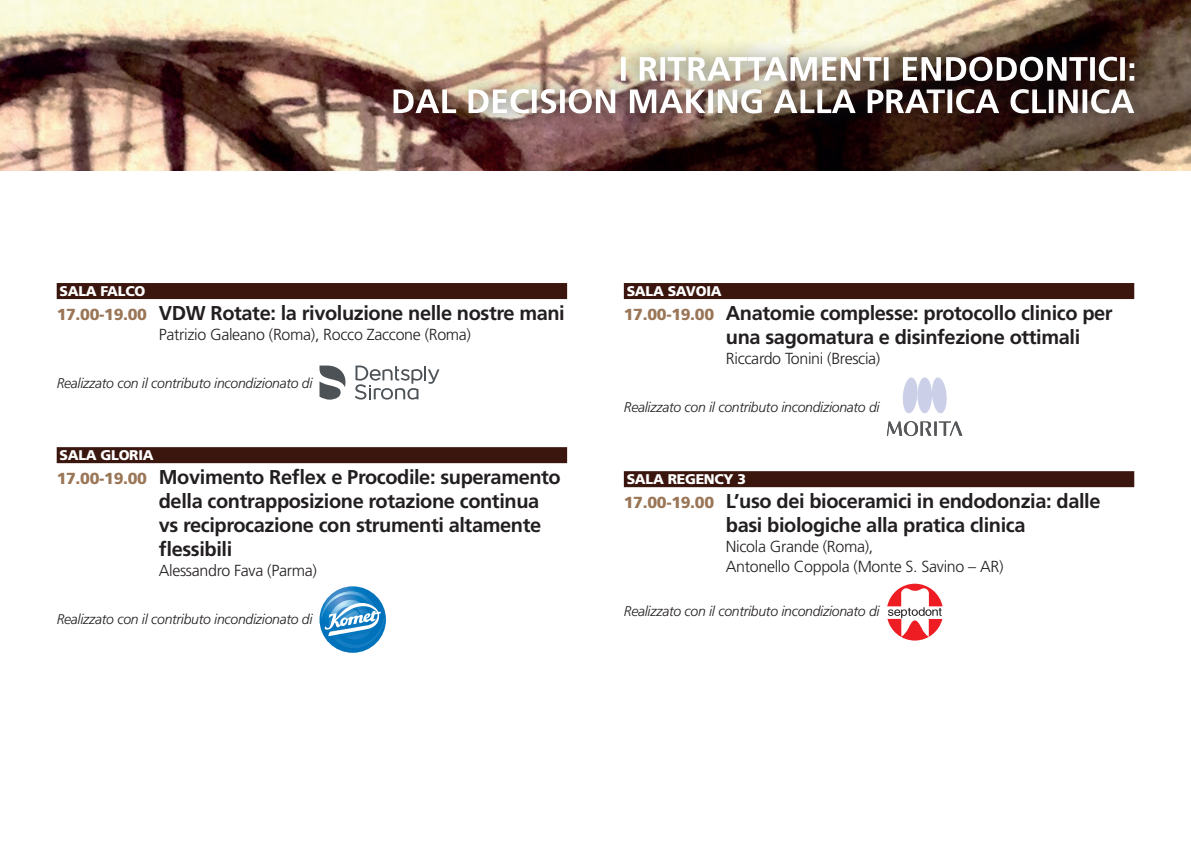
<style>
.page{position:relative;width:1191px;height:851px;background:#fff}
.page>*{position:absolute;margin:0;border:0;box-sizing:border-box;transform-origin:0 0}
.t1{font:700 20px/24px "Frutiger";letter-spacing:-.02em;color:#231f20}
.t2{font:300 16px/20px "Frutiger";letter-spacing:-.02em;color:#231f20}
.t3{font:italic 300 14px "Frutiger";letter-spacing:-.02em;color:#231f20}
.t4{font:900 14px "Frutiger";letter-spacing:-.02em;color:#fff}
.s1{font-weight:900;font-size:16px;color:#9a7657}
</style>
<div class="page">
<img style="left:0;top:0;width:1191px;height:170px">
<div style="left:374px;top:71px;width:776px;height:61px;background:#231f20;opacity:.75"></div>
<svg style="left:393px;top:89px;width:741px;height:24px"></svg>
<div style="left:602px;top:38px;width:550px;height:62px;background:#231f20;opacity:.75"></div>
<svg style="left:621px;top:57px;width:513px;height:24px"></svg>
<div style="left:57px;top:283px;width:510px;height:16px;background:#3a160e"></div>
<div style="left:57px;top:447px;width:510px;height:16px;background:#3a160e"></div>
<svg style="left:355px;top:365px;width:84px;height:34px"></svg>
<svg style="left:319px;top:365px;width:26px;height:34px"></svg>
<svg style="left:319px;top:586px;width:67px;height:66px"></svg>
<svg style="left:321px;top:591px;width:63px;height:56px"></svg>
<div style="left:624px;top:283px;width:510px;height:16px;background:#3a160e"></div>
<div style="left:624px;top:471px;width:510px;height:16px;background:#3a160e"></div>
<div style="left:917px;top:377px;width:15px;height:36px;background:#cbd0e8;border-radius:50%"></div>
<svg style="left:902px;top:377px;width:16px;height:36px"></svg>
<svg style="left:931px;top:377px;width:16px;height:36px"></svg>
<svg style="left:887px;top:421px;width:75px;height:15px"></svg>
<svg style="left:887px;top:583px;width:55px;height:57px"></svg>
<p class="t4" style="left:60px;top:283px;width:87px">SALA FALCO</p>
<p class="t1" style="left:57px;top:301px;width:509px"><span class="s1">17.00-19.00</span> VDW Rotate: la rivoluzione nelle nostre mani</p>
<p class="t2" style="left:159px;top:324px;width:314px">Patrizio Galeano (Roma), Rocco Zaccone (Roma)</p>
<p class="t3" style="left:57px;top:375px;width:257px">Realizzato con il contributo incondizionato di</p>
<p class="t4" style="left:60px;top:447px;width:96px">SALA GLORIA</p>
<p class="t1" style="left:159px;top:465px;width:403px;text-indent:-102px"><span class="s1">17.00-19.00</span> Movimento Reflex e Procodile: superamento della contrapposizione rotazione continua vs reciprocazione con strumenti altamente flessibili</p>
<p class="t2" style="left:159px;top:560px;width:160px">Alessandro Fava (Parma)</p>
<p class="t3" style="left:57px;top:611px;width:257px">Realizzato con il contributo incondizionato di</p>
<p class="t4" style="left:626px;top:283px;width:96px">SALA SAVOIA</p>
<p class="t1" style="left:726px;top:301px;width:388px;text-indent:-102px"><span class="s1">17.00-19.00</span> Anatomie complesse: protocollo clinico per una sagomatura e disinfezione ottimali</p>
<p class="t2" style="left:726px;top:348px;width:156px">Riccardo Tonini (Brescia)</p>
<p class="t3" style="left:624px;top:399px;width:257px">Realizzato con il contributo incondizionato di</p>
<p class="t4" style="left:626px;top:471px;width:121px">SALA REGENCY 3</p>
<p class="t1" style="left:726px;top:489px;width:376px;text-indent:-102px"><span class="s1">17.00-19.00</span> L’uso dei bioceramici in endodonzia: dalle basi biologiche alla pratica clinica</p>
<p class="t2" style="left:726px;top:536px;width:279px">Nicola Grande (Roma),<br>Antonello Coppola (Monte S. Savino – AR)</p>
<p class="t3" style="left:624px;top:603px;width:257px">Realizzato con il contributo incondizionato di</p>
</div>
